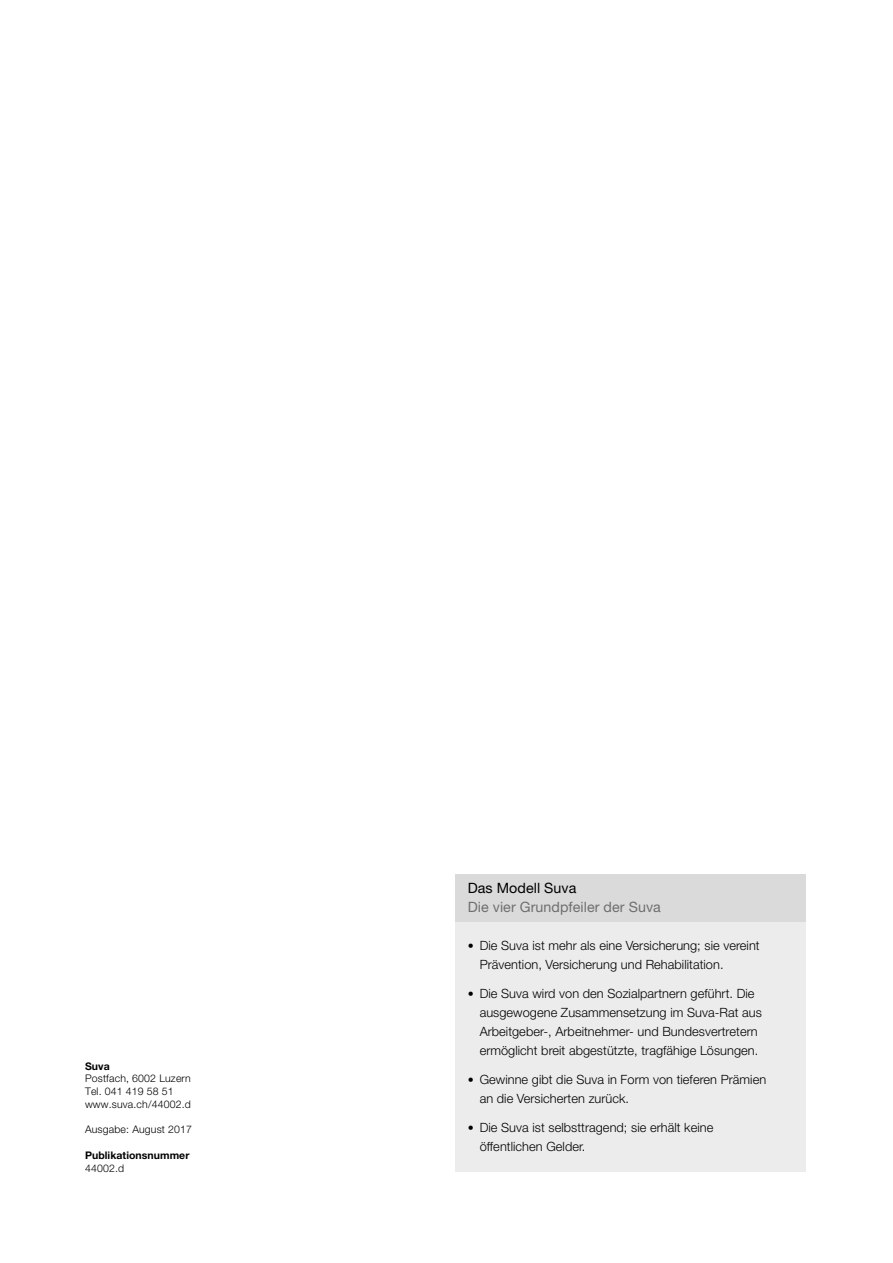
<style>
.page{position:relative;width:893px;height:1263px;background:#fff}
.page>*{position:absolute;margin:0;border:0;box-sizing:border-box;transform-origin:0 0}
.t1{font:14.25px "Helvetica Neue LT Std";letter-spacing:.005em;color:#6f6f6e}
.t2{font:14.25px "Helvetica Neue LT Std";letter-spacing:.005em;color:#000}
.t3{font:300 12.75px/19.2px "Helvetica Neue LT Std";letter-spacing:.005em;color:#000}
.impressum_absender_t{font:300 10.5px "Helvetica Neue LT Std";letter-spacing:.015em;color:#000}
.impressum_absender_t-2{font:700 10.5px "Helvetica Neue LT Std";letter-spacing:.005em;color:#000}
.s1{font-size:12px}
</style>
<div class="page">
<div style="left:455px;top:873px;width:351px;height:298px;background:#ececed"></div>
<div style="left:455px;top:873px;width:351px;height:48px;background:#dadada"></div>
<p class="impressum_absender_t-2" style="left:85px;top:1059px;width:26px">Suva</p>
<p class="impressum_absender_t" style="left:85px;top:1072px;width:107px">Postfach, 6002 Luzern</p>
<p class="impressum_absender_t" style="left:85px;top:1085px;width:90px">Tel. 041 419 58 51</p>
<p class="impressum_absender_t" style="left:85px;top:1097px;width:107px">www.suva.ch/44002.d</p>
<p class="impressum_absender_t" style="left:85px;top:1123px;width:109px">Ausgabe: August 2017</p>
<p class="impressum_absender_t-2" style="left:85px;top:1148px;width:106px">Publikationsnummer</p>
<p class="impressum_absender_t" style="left:85px;top:1161px;width:41px">44002.d</p>
<p class="t2" style="left:468px;top:879px;width:110px">Das Modell Suva</p>
<p class="t1" style="left:468px;top:898px;width:195px">Die vier Grundpfeiler der Suva</p>
<p class="t3" style="left:480px;top:936px;width:282px;text-indent:-12px"><span class="s1">•</span> Die Suva ist mehr als eine Versicherung; sie vereint<br>Prävention, Versicherung und Rehabilitation.</p>
<p class="t3" style="left:468px;top:983px;width:288px"><span class="s1">•</span> Die Suva wird von den Sozialpartnern geführt. Die</p>
<p class="t3" style="left:480px;top:1003px;width:284px">ausgewogene Zusammensetzung im Suva-Rat aus</p>
<p class="t3" style="left:480px;top:1022px;width:280px">Arbeitgeber-, Arbeitnehmer- und Bundesvertretern</p>
<p class="t3" style="left:480px;top:1041px;width:280px">ermöglicht breit abgestützte, tragfähige Lösungen.</p>
<p class="t3" style="left:480px;top:1070px;width:288px;text-indent:-12px"><span class="s1">•</span> Gewinne gibt die Suva in Form von tieferen Prämien an die Versicherten zurück.</p>
<p class="t3" style="left:468px;top:1117px;width:247px"><span class="s1">•</span> Die Suva ist selbsttragend; sie erhält keine</p>
<p class="t3" style="left:480px;top:1136px;width:107px">öffentlichen Gelder.</p>
</div>
